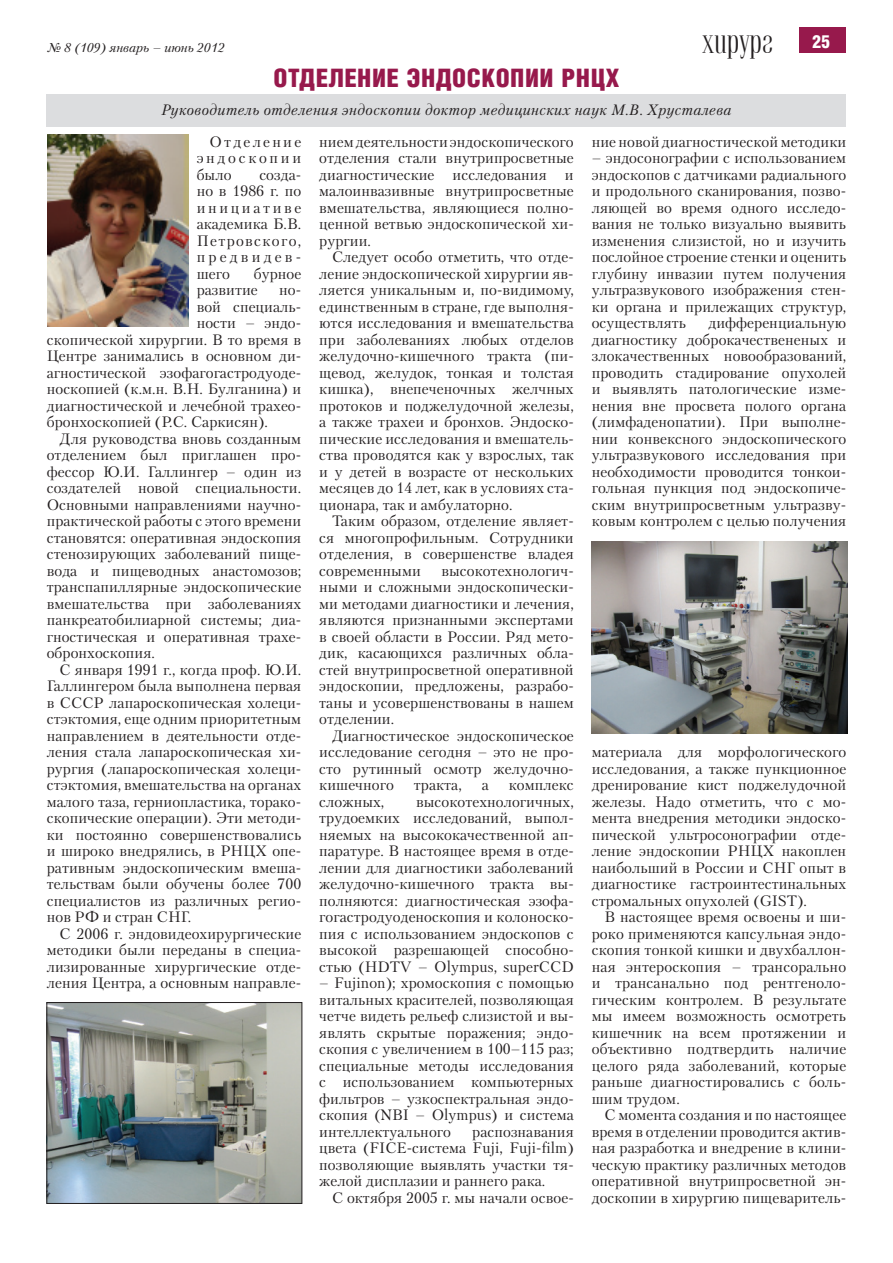
<style>
.page{position:relative;width:893px;height:1263px;background:#fff}
.page>*{position:absolute;margin:0;border:0;box-sizing:border-box;transform-origin:0 0}
.t1{font:33px "Vetren";color:#231f20}
.t2{font:900 25.5px "Helios Cond";letter-spacing:.02em;color:#97194c}
.t3{font:15px/16.5px "Petersburg C";letter-spacing:.005em;color:#231f20;text-align:justify}
.t4{font:italic 15px "Petersburg C";letter-spacing:.03em;color:#231f20}
.t5{font:italic 12.75px "Petersburg C";color:#231f20}
.s1{font-family:"Helios Cond";font-weight:900;font-size:18px;color:#fff}
</style>
<div class="page">
<div style="left:799px;top:28px;width:47px;height:25px;background:#97194c"></div>
<div style="left:47px;top:94px;width:799px;height:33px;background:#dcdddf"></div>
<img style="left:47px;top:135px;width:141px;height:192px">
<img style="left:591px;top:542px;width:256px;height:192px">
<img style="left:49px;top:1004px;width:251px;height:197px">
<div style="left:47px;top:1002px;width:255px;height:201px;border:1px solid #231f20"></div>
<p class="t5" style="left:47px;top:41px;width:179px">№ 8 (109) январь – июнь 2012</p>
<h1 class="t1" style="left:702px;top:24px;width:129px">хирург <span class="s1">25</span></h1>
<p class="t2" style="left:274px;top:63px;width:347px">ОТДЕЛЕНИЕ ЭНДОСКОПИИ РНЦХ</p>
<p class="t4" style="left:161px;top:101px;width:572px">Руководитель отделения эндоскопии доктор медицинских наук М.В. Хрусталева</p>
<p class="t3" style="left:197px;top:133px;width:106px;text-indent:13px">Отделение эндоскопии было</p>
<p class="t3" style="left:197px;top:166px;width:106px;text-indent:63px">созда&shy;но в 1986 г. по инициативе академика Б.В.<br>Петровского, предвидев&shy;шего</p>
<p class="t3" style="left:197px;top:265px;width:106px;text-indent:57px">бурное развитие</p>
<p class="t3" style="left:279px;top:281px;width:23px">но-</p>
<p class="t3" style="left:197px;top:298px;width:106px">вой специаль-</p>
<p class="t3" style="left:197px;top:314px;width:106px">ности – эндо-</p>
<p class="t3" style="left:47px;top:331px;width:256px">скопической хирургии. В то время в</p>
<p class="t3" style="left:47px;top:347px;width:256px">Центре занимались в основном ди-</p>
<p class="t3" style="left:47px;top:364px;width:256px">агностической эзофагогастродуоде-</p>
<p class="t3" style="left:47px;top:380px;width:256px">носкопией (к.м.н. В.Н. Булганина) и</p>
<p class="t3" style="left:47px;top:397px;width:256px">диагностической и лечебной трахео-</p>
<p class="t3" style="left:47px;top:413px;width:223px">бронхоскопией (Р.С. Саркисян).</p>
<p class="t3" style="left:47px;top:430px;width:256px;text-indent:13px">Для руководства вновь созданным отделением был приглашен про&shy;фессор Ю.И. Галлингер – один из создателей новой специальности.<br>Основными направлениями научно&shy;практической работы с этого времени становятся: оперативная эндоскопия стенозирующих заболеваний пище&shy;вода и пищеводных анастомозов; транспапиллярные эндоскопические вмешательства при заболеваниях панкреатобилиарной системы; диа&shy;гностическая и оперативная трахе&shy;обронхоскопия.</p>
<p class="t3" style="left:47px;top:661px;width:256px;text-indent:13px">С января 1991 г., когда проф. Ю.И.<br>Галлингером была выполнена первая в СССР лапароскопическая холеци&shy;стэктомия, еще одним приоритетным направлением в деятельности отде&shy;ления стала лапароскопическая хи&shy;рургия (лапароскопическая холеци&shy;стэктомия, вмешательства на органах малого таза, герниопластика, торако&shy;скопические операции). Эти методи&shy;ки постоянно совершенствовались и широко внедрялись, в РНЦХ опе&shy;ративным эндоскопическим вмеша&shy;тельствам были обучены более 700 специалистов из различных регио&shy;нов РФ и стран СНГ.</p>
<p class="t3" style="left:47px;top:925px;width:256px;text-indent:13px">С 2006 г. эндовидеохирургические методики были переданы в специа&shy;лизированные хирургические отде&shy;ления Центра, а основным направле-</p>
<p class="t3" style="left:319px;top:133px;width:256px">нием деятельности эндоскопического отделения стали внутрипросветные диагностические исследования и малоинвазивные внутрипросветные вмешательства, являющиеся полно&shy;ценной ветвью эндоскопической хи&shy;рургии.</p>
<p class="t3" style="left:319px;top:248px;width:256px;text-indent:13px">Следует особо отметить, что отде&shy;ление эндоскопической хирургии яв&shy;ляется уникальным и, по-видимому, единственным в стране, где выполня&shy;ются исследования и вмешательства при заболеваниях любых отделов желудочно-кишечного тракта (пи&shy;щевод, желудок, тонкая и толстая кишка), внепеченочных желчных протоков и поджелудочной железы, а также трахеи и бронхов. Эндоско&shy;пические исследования и вмешатель&shy;ства проводятся как у взрослых, так и у детей в возрасте от нескольких месяцев до 14 лет, как в условиях ста&shy;ционара, так и амбулаторно.</p>
<p class="t3" style="left:319px;top:512px;width:256px;text-indent:13px">Таким образом, отделение являет&shy;ся многопрофильным. Сотрудники отделения, в совершенстве владея современными</p>
<p class="t3" style="left:319px;top:562px;width:256px;text-indent:122px">высокотехнологич&shy;ными и сложными эндоскопически&shy;ми методами диагностики и лечения, являются признанными экспертами в своей области в России. Ряд мето&shy;дик, касающихся различных обла&shy;стей внутрипросветной оперативной эндоскопии, предложены, разрабо&shy;таны и усовершенствованы в нашем отделении.</p>
<p class="t3" style="left:319px;top:727px;width:256px;text-indent:13px">Диагностическое эндоскопическое исследование сегодня – это не про&shy;сто рутинный осмотр желудочно&shy;кишечного</p>
<p class="t3" style="left:414px;top:776px;width:49px">тракта,</p>
<p class="t3" style="left:482px;top:776px;width:9px">а</p>
<p class="t3" style="left:509px;top:776px;width:66px">комплекс</p>
<p class="t3" style="left:319px;top:793px;width:256px;text-indent:97px">высокотехнологичных, трудоемких исследований, выпол&shy;няемых на высококачественной ап&shy;паратуре. В настоящее время в отде&shy;лении для диагностики заболеваний желудочно-кишечного тракта вы&shy;полняются: диагностическая эзофа&shy;гогастродуоденоскопия и колоноско&shy;пия с использованием эндоскопов с высокой разрешающей способно&shy;стью (HDTV – Olympus, superCCD</p>
<p class="t3" style="left:319px;top:974px;width:256px">– Fujinon); хромоскопия с помощью витальных красителей, позволяющая четче видеть рельеф слизистой и вы&shy;являть скрытые поражения; эндо&shy;скопия с увеличением в 100–115 раз; специальные методы исследования с использованием компьютерных фильтров – узкоспектральная эндо&shy;скопия (NBI – Olympus) и система интеллектуального</p>
<p class="t3" style="left:319px;top:793px;width:67px">сложных,</p>
<p class="t3" style="left:319px;top:1123px;width:256px;text-indent:153px">распознавания цвета (FICE-система Fuji, Fuji-film) позволяющие выявлять участки тя&shy;желой дисплазии и раннего рака.</p>
<p class="t3" style="left:332px;top:1189px;width:243px">С октября 2005 г. мы начали освое-</p>
<p class="t3" style="left:592px;top:133px;width:256px">ние новой диагностической методики</p>
<p class="t3" style="left:592px;top:149px;width:256px">– эндосонографии с использованием эндоскопов с датчиками радиального и продольного сканирования, позво&shy;ляющей во время одного исследо&shy;вания не только визуально выявить изменения слизистой, но и изучить послойное строение стенки и оценить глубину инвазии путем получения ультразвукового изображения стен&shy;ки органа и прилежащих структур, осуществлять</p>
<p class="t3" style="left:592px;top:314px;width:256px;text-indent:117px">дифференциальную диагностику доброкачествененых и злокачественных новообразований, проводить стадирование опухолей и выявлять патологические изме&shy;нения вне просвета полого органа (лимфаденопатии). При выполне&shy;нии конвексного эндоскопического ультразвукового исследования при необходимости проводится тонкои&shy;гольная пункция под эндоскопиче&shy;ским внутрипросветным ультразву&shy;ковым контролем с целью получения</p>
<p class="t3" style="left:592px;top:743px;width:256px">материала для морфологического исследования, а также пункционное дренирование кист поджелудочной железы. Надо отметить, что с мо&shy;мента внедрения методики эндоско&shy;пической ультросонографии отде&shy;ление эндоскопии РНЦХ накоплен наибольший в России и СНГ опыт в диагностике гастроинтестинальных стромальных опухолей (GIST).</p>
<p class="t3" style="left:592px;top:908px;width:256px;text-indent:13px">В настоящее время освоены и ши&shy;роко применяются капсульная эндо&shy;скопия тонкой кишки и двухбаллон&shy;ная энтероскопия – трансорально и трансанально под рентгеноло&shy;гическим контролем. В результате мы имеем возможность осмотреть кишечник на всем протяжении и объективно подтвердить наличие целого ряда заболеваний, которые раньше диагностировались с боль&shy;шим трудом.</p>
<p class="t3" style="left:592px;top:1106px;width:256px;text-indent:13px">С момента создания и по настоящее время в отделении проводится актив&shy;ная разработка и внедрение в клини&shy;ческую практику различных методов оперативной внутрипросветной эн&shy;доскопии в хирургию пищеваритель-</p>
</div>
